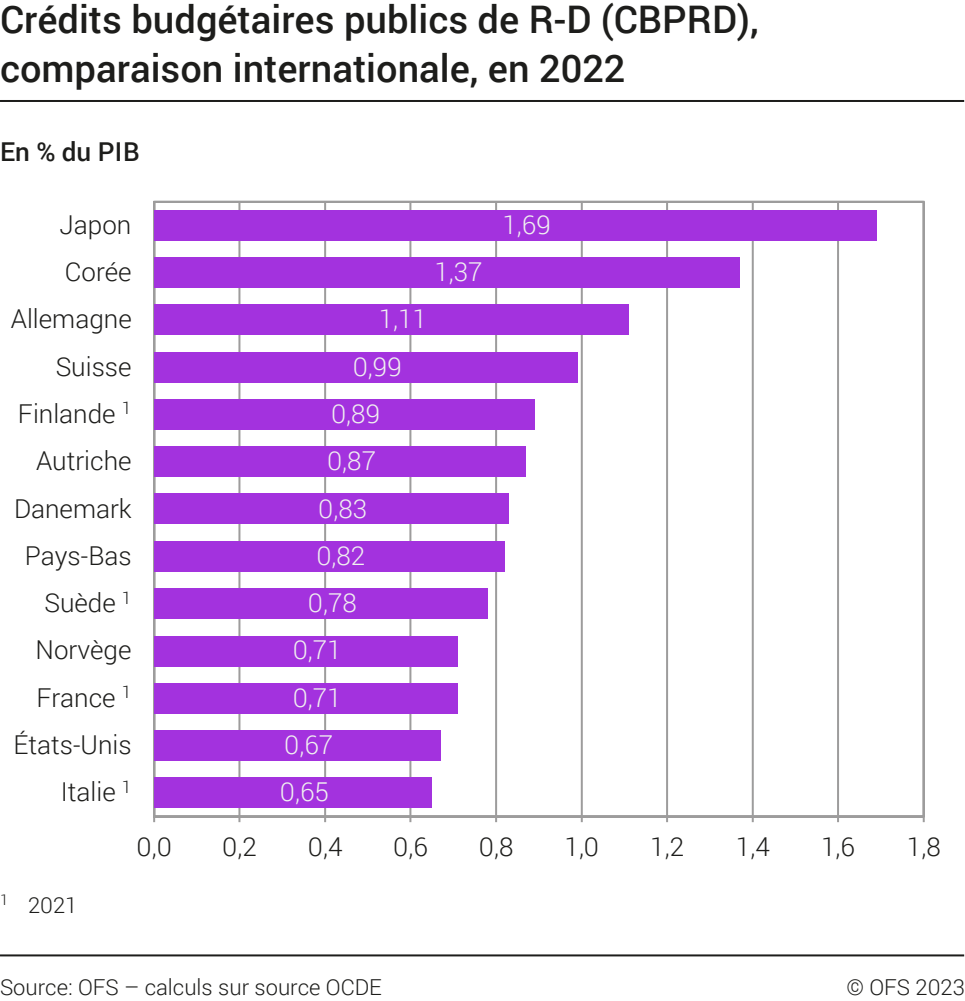
<style>
.page{position:relative;width:965px;height:1001px;background:#fff}
.page>*{position:absolute;margin:0;border:0;box-sizing:border-box;transform-origin:0 0}
.t1{font:500 38px/49.6px "Roboto";color:#1d1d1b}
.t2{font:300 26px "Roboto";color:#1d1d1b}
.t3{font:300 26px "Roboto";color:#f0f0f0}
.t4{font:500 26px "Roboto";color:#1d1d1b}
.t5{font:300 22px "Roboto";color:#1d1d1b}
</style>
<div class="page">
<hr style="left:0;top:954px;width:963px;height:2px;background:#1d1d1b">
<hr style="left:0;top:100px;width:963px;height:2px;background:#1d1d1b">
<svg style="left:153px;top:200px;width:772px;height:623px"></svg>
<hr style="left:238px;top:202px;width:2px;height:614px;background:#9d9c9c">
<hr style="left:324px;top:202px;width:2px;height:614px;background:#9d9c9c">
<hr style="left:409px;top:202px;width:2px;height:614px;background:#9d9c9c">
<hr style="left:495px;top:202px;width:2px;height:614px;background:#9d9c9c">
<hr style="left:580px;top:202px;width:2px;height:614px;background:#9d9c9c">
<hr style="left:665px;top:202px;width:2px;height:614px;background:#9d9c9c">
<hr style="left:751px;top:202px;width:2px;height:614px;background:#9d9c9c">
<hr style="left:836px;top:202px;width:2px;height:614px;background:#9d9c9c">
<hr style="left:922px;top:202px;width:2px;height:614px;background:#9d9c9c">
<hr style="left:154px;top:815px;width:769px;height:2px;background:#9d9c9c">
<hr style="left:153px;top:202px;width:2px;height:614px;background:#9d9c9c">
<div style="left:154px;top:210px;width:722px;height:31px;background:#a332de"></div>
<div style="left:154px;top:257px;width:585px;height:31px;background:#a332de"></div>
<div style="left:154px;top:305px;width:474px;height:30px;background:#a332de"></div>
<div style="left:154px;top:352px;width:423px;height:31px;background:#a332de"></div>
<div style="left:154px;top:399px;width:380px;height:31px;background:#a332de"></div>
<div style="left:154px;top:446px;width:372px;height:31px;background:#a332de"></div>
<div style="left:154px;top:493px;width:354px;height:31px;background:#a332de"></div>
<div style="left:154px;top:541px;width:350px;height:30px;background:#a332de"></div>
<div style="left:154px;top:588px;width:333px;height:31px;background:#a332de"></div>
<div style="left:154px;top:635px;width:303px;height:31px;background:#a332de"></div>
<div style="left:154px;top:683px;width:303px;height:30px;background:#a332de"></div>
<div style="left:154px;top:730px;width:286px;height:31px;background:#a332de"></div>
<div style="left:154px;top:777px;width:278px;height:31px;background:#a332de"></div>
<h1 class="t1" style="left:0;top:-7px;width:759px">Crédits budgétaires publics de R-D (CBPRD), comparaison internationale, en 2022</h1>
<p class="t4" style="left:0;top:133px;width:141px">En % du PIB</p>
<p class="t2" style="left:60px;top:206px;width:73px">Japon</p>
<p class="t3" style="left:502px;top:206px;width:50px">1,69</p>
<p class="t3" style="left:434px;top:254px;width:50px">1,37</p>
<p class="t3" style="left:378px;top:301px;width:50px">1,11</p>
<p class="t3" style="left:352px;top:348px;width:50px">0,99</p>
<p class="t3" style="left:331px;top:395px;width:50px">0,89</p>
<p class="t3" style="left:327px;top:443px;width:50px">0,87</p>
<p class="t3" style="left:318px;top:490px;width:50px">0,83</p>
<p class="t3" style="left:316px;top:537px;width:50px">0,82</p>
<p class="t3" style="left:308px;top:584px;width:50px">0,78</p>
<p class="t3" style="left:292px;top:632px;width:50px">0,71</p>
<p class="t3" style="left:292px;top:679px;width:50px">0,71</p>
<p class="t3" style="left:284px;top:726px;width:50px">0,67</p>
<p class="t3" style="left:280px;top:774px;width:50px">0,65</p>
<p class="t2" style="left:65px;top:254px;width:68px">Corée</p>
<p class="t2" style="left:11px;top:301px;width:122px">Allemagne</p>
<p class="t2" style="left:56px;top:348px;width:77px">Suisse</p>
<p class="t2" style="left:18px;top:396px;width:115px">Finlande <sup>1</sup></p>
<p class="t2" style="left:36px;top:443px;width:97px">Autriche</p>
<p class="t2" style="left:14px;top:490px;width:119px">Danemark</p>
<p class="t2" style="left:25px;top:537px;width:108px">Pays-Bas</p>
<p class="t2" style="left:44px;top:584px;width:88px">Suède <sup>1</sup></p>
<p class="t2" style="left:36px;top:632px;width:97px">Norvège</p>
<p class="t2" style="left:36px;top:679px;width:96px">France <sup>1</sup></p>
<p class="t2" style="left:14px;top:726px;width:119px">États-Unis</p>
<p class="t2" style="left:61px;top:774px;width:72px">Italie <sup>1</sup></p>
<p class="t5" style="left:0;top:889px;width:79px"><sup>1</sup> 2021</p>
<p class="t2" style="left:136px;top:828px;width:37px">0,0</p>
<p class="t2" style="left:222px;top:828px;width:36px">0,2</p>
<p class="t2" style="left:308px;top:828px;width:36px">0,4</p>
<p class="t2" style="left:393px;top:828px;width:36px">0,6</p>
<p class="t2" style="left:478px;top:828px;width:36px">0,8</p>
<p class="t2" style="left:564px;top:828px;width:36px">1,0</p>
<p class="t2" style="left:650px;top:828px;width:35px">1,2</p>
<p class="t2" style="left:735px;top:828px;width:35px">1,4</p>
<p class="t2" style="left:820px;top:828px;width:35px">1,6</p>
<p class="t2" style="left:906px;top:828px;width:35px">1,8</p>
<p class="t5" style="left:0;top:971px;width:383px">Source: OFS – calculs sur source OCDE</p>
<p class="t5" style="left:846px;top:971px;width:120px">© OFS 2023</p>
</div>
